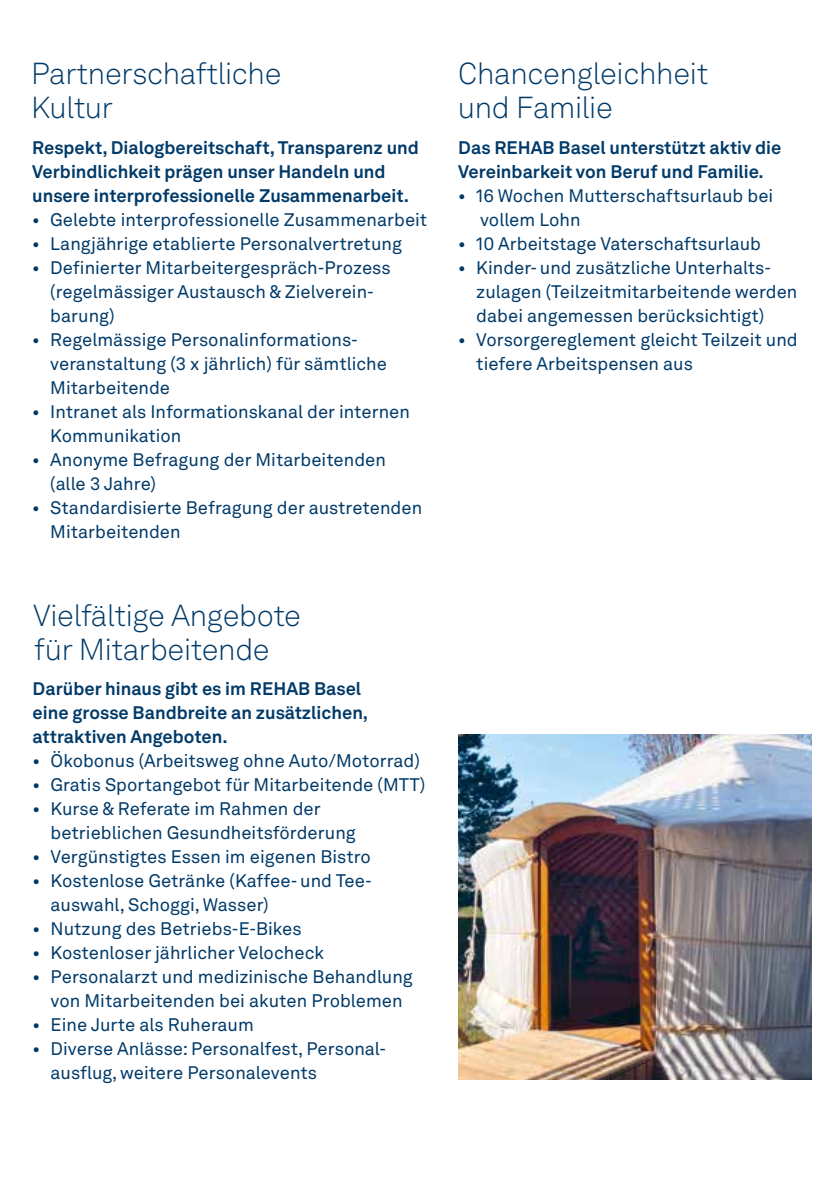
<style>
.page{position:relative;width:840px;height:1191px;background:#fff}
.page>*{position:absolute;margin:0;border:0;box-sizing:border-box;transform-origin:0 0}
.t1{font:300 30px/34px "Akkurat LL";letter-spacing:-.01em;color:#003a69}
.t2{font:18px/24px "Akkurat LL";color:#003a69}
.t3{font:700 18px/24px "Akkurat LL";color:#003a69}
</style>
<div class="page">
<img style="left:458px;top:734px;width:353px;height:346px">
<h1 class="t1" style="left:31px;top:56px;width:252px">Partnerschaftliche<br>Kultur</h1>
<p class="t3" style="left:32px;top:135px;width:388px">Respekt, Dialogbereitschaft, Transparenz und<br>Verbindlichkeit prägen unser Handeln und unsere interprofessionelle Zusammenarbeit.</p>
<p class="t2" style="left:32px;top:207px;width:396px">• Gelebte interprofessionelle Zusammenarbeit</p>
<p class="t2" style="left:32px;top:231px;width:371px">• Langjährige etablierte Personalvertretung</p>
<p class="t2" style="left:50px;top:255px;width:342px;text-indent:-18px">• Definierter Mitarbeitergespräch-Prozess (regelmässiger Austausch &amp; Zielverein&shy;barung)</p>
<p class="t2" style="left:50px;top:327px;width:338px;text-indent:-18px">• Regelmässige Personalinformations&shy;veranstaltung (3 x jährlich) für sämtliche<br>Mitarbeitende</p>
<p class="t2" style="left:50px;top:399px;width:361px;text-indent:-18px">• Intranet als Informationskanal der internen<br>Kommunikation</p>
<p class="t2" style="left:50px;top:447px;width:337px;text-indent:-18px">• Anonyme Befragung der Mitarbeitenden (alle 3 Jahre)</p>
<p class="t2" style="left:50px;top:495px;width:373px;text-indent:-18px">• Standardisierte Befragung der austretenden<br>Mitarbeitenden</p>
<h1 class="t1" style="left:33px;top:597px;width:269px">Vielfältige Angebote für Mitarbeitende</h1>
<p class="t3" style="left:33px;top:676px;width:337px">Darüber hinaus gibt es im REHAB Basel eine grosse Bandbreite an zusätzlichen, attraktiven Angeboten.</p>
<p class="t2" style="left:33px;top:748px;width:388px">• Ökobonus (Arbeitsweg ohne Auto/Motorrad)</p>
<p class="t2" style="left:33px;top:772px;width:394px">• Gratis Sportangebot für Mitarbeitende (MTT)</p>
<p class="t2" style="left:51px;top:796px;width:306px;text-indent:-18px">• Kurse &amp; Referate im Rahmen der betrieblichen Gesundheitsförderung</p>
<p class="t2" style="left:33px;top:844px;width:339px">• Vergünstigtes Essen im eigenen Bistro</p>
<p class="t2" style="left:51px;top:868px;width:322px;text-indent:-18px">• Kostenlose Getränke (Kaffee- und Tee&shy;auswahl, Schoggi, Wasser)</p>
<p class="t2" style="left:33px;top:916px;width:270px">• Nutzung des Betriebs-E-Bikes</p>
<p class="t2" style="left:33px;top:940px;width:293px">• Kostenloser jährlicher Velocheck</p>
<p class="t2" style="left:33px;top:964px;width:381px;text-align:center">• Personalarzt und medizinische Behandlung von Mitarbeitenden bei akuten Problemen</p>
<p class="t2" style="left:33px;top:1012px;width:223px">• Eine Jurte als Ruheraum</p>
<p class="t2" style="left:51px;top:1036px;width:337px;text-indent:-18px">• Diverse Anlässe: Personalfest, Personal&shy;ausflug, weitere Personalevents</p>
<h1 class="t1" style="left:457px;top:56px;width:252px">Chancengleichheit und Familie</h1>
<p class="t3" style="left:458px;top:135px;width:324px">Das REHAB Basel unterstützt aktiv die<br>Vereinbarkeit von Beruf und Familie.</p>
<p class="t2" style="left:480px;top:183px;width:294px;text-indent:-22px">• 16 Wochen Mutterschaftsurlaub bei vollem Lohn</p>
<p class="t2" style="left:458px;top:231px;width:304px">• 10 Arbeitstage Vaterschaftsurlaub</p>
<p class="t2" style="left:476px;top:255px;width:322px;text-indent:-18px">• Kinder- und zusätzliche Unterhalts&shy;zulagen (Teilzeitmitarbeitende werden dabei angemessen berücksichtigt)</p>
<p class="t2" style="left:476px;top:327px;width:323px;text-indent:-18px">• Vorsorgereglement gleicht Teilzeit und tiefere Arbeitspensen aus</p>
</div>
